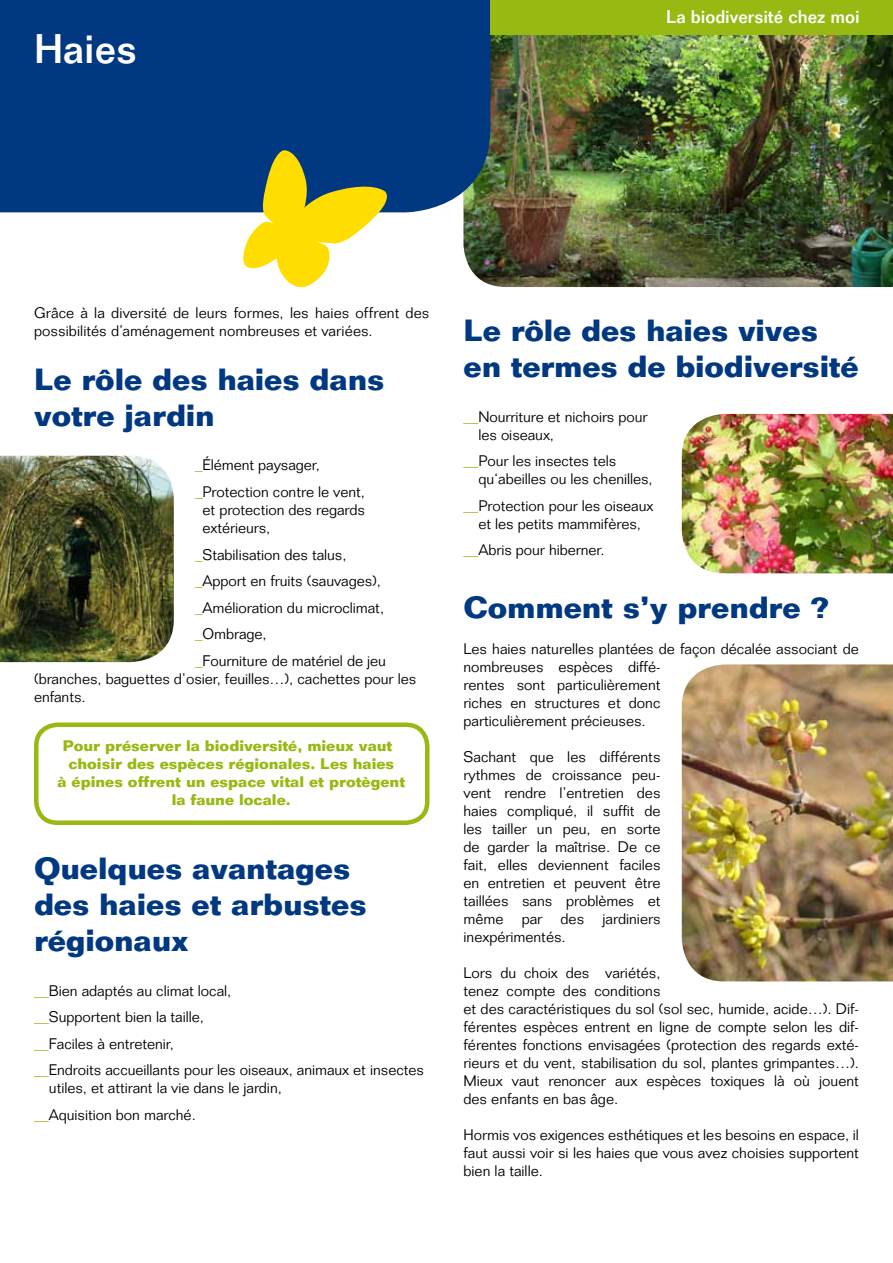
<style>
.page{position:relative;width:893px;height:1263px;background:#fff}
.page>*{position:absolute;margin:0;border:0;box-sizing:border-box;transform-origin:0 0}
.t1{font:500 40.5px "Folio Std";color:#fff}
.t2{font:700 30px/36px "Folio Std";letter-spacing:-.005em;color:#003882}
.t3{font:500 18px "Folio Std";letter-spacing:-.005em;color:#fff}
.t4{font:300 15px/18px "Folio Std";color:#000}
.t5{font:700 15px/18px "Folio Std";color:#97b911;text-align:center}
.s1{color:#97b911}
</style>
<div class="page">
<img style="left:463px;top:34px;width:430px;height:253px">
<div style="left:34px;top:722px;width:395px;height:103px;border:4px solid #97b911;border-radius:21px"></div>
<img style="left:0;top:456px;width:174px;height:206px">
<img style="left:682px;top:664px;width:211px;height:317px">
<img style="left:682px;top:414px;width:211px;height:159px">
<div style="left:0;top:0;width:490px;height:212px;background:#003882"></div>
<svg style="left:242px;top:150px;width:152px;height:138px"></svg>
<div style="left:490px;top:0;width:403px;height:34px;background:#97b911"></div>
<h1 class="t1" style="left:34px;top:24px;width:104px">Haies</h1>
<p class="t3" style="left:666px;top:6px;width:195px">La biodiversité chez moi</p>
<p class="t4" style="left:34px;top:304px;width:397px">Grâce à la diversité de leurs formes, les haies offrent des possibilités d’aménagement nombreuses et variées.</p>
<h2 class="t2" style="left:34px;top:361px;width:352px">Le rôle des haies dans votre jardin</h2>
<p class="t4" style="left:195px;top:452px;width:171px;line-height:26.5px"><span class="s1">_</span>Élément paysager, <span class="s1">_</span>Protection contre le vent,</p>
<p class="t4" style="left:203px;top:501px;width:164px">et protection des regards extérieurs,</p>
<p class="t4" style="left:195px;top:541px;width:192px;line-height:26.5px"><span class="s1">_</span>Stabilisation des talus, <span class="s1">_</span>Apport en fruits (sauvages), <span class="s1">_</span>Amélioration du microclimat, <span class="s1">_</span>Ombrage,<br><span class="s1">_</span>Fourniture de matériel de jeu</p>
<p class="t4" style="left:34px;top:669px;width:384px">(branches, baguettes d’osier, feuilles…), cachettes pour les enfants.</p>
<p class="t5" style="left:57px;top:736px;width:349px">Pour préserver la biodiversité, mieux vaut choisir des espèces régionales. Les haies<br>à épines offrent un espace vital et protègent la faune locale.</p>
<h2 class="t2" style="left:34px;top:850px;width:334px">Quelques avantages des haies et arbustes régionaux</h2>
<p class="t4" style="left:34px;top:977px;width:391px;line-height:26.5px"><span class="s1">__</span>Bien adaptés au climat local,<br><span class="s1">__</span>Supportent bien la taille,<br><span class="s1">__</span>Faciles à entretenir,<br><span class="s1">__</span>Endroits accueillants pour les oiseaux, animaux et insectes</p>
<p class="t4" style="left:34px;top:1074px;width:249px;line-height:26.5px;text-indent:15px">utiles, et attirant la vie dans le jardin, <span class="s1">__</span>Aquisition bon marché.</p>
<h2 class="t2" style="left:463px;top:313px;width:397px">Le rôle des haies vives en termes de biodiversité</h2>
<p class="t4" style="left:478px;top:408px;width:171px;text-indent:-15px"><span class="s1">__</span>Nourriture et nichoirs pour les oiseaux,</p>
<p class="t4" style="left:478px;top:452px;width:176px;text-indent:-15px"><span class="s1">__</span>Pour les insectes tels qu‘abeilles ou les chenilles,</p>
<p class="t4" style="left:463px;top:497px;width:191px;text-align:center"><span class="s1">__</span>Protection pour les oiseaux et les petits mammifères,</p>
<p class="t4" style="left:463px;top:541px;width:143px"><span class="s1">__</span>Abris pour hiberner.</p>
<h2 class="t2" style="left:463px;top:589px;width:367px">Comment s’y prendre ?</h2>
<p class="t4" style="left:463px;top:640px;width:397px">Les haies naturelles plantées de façon décalée associant de nombreuses espèces diffé-<br>rentes sont particulièrement<br>riches en structures et donc<br>particulièrement précieuses.</p>
<p class="t4" style="left:463px;top:748px;width:199px;text-align:justify">Sachant que les différents rythmes de croissance peu&shy;vent rendre l’entretien des haies compliqué, il suffit de les tailler un peu, en sorte de garder la maîtrise. De ce fait, elles deviennent faciles en entretien et peuvent être taillées sans problèmes et même par des jardiniers inexpérimentés.</p>
<p class="t4" style="left:463px;top:964px;width:397px">Lors du choix des variétés,<br>tenez compte des conditions<br>et des caractéristiques du sol (sol sec, humide, acide…). Dif&shy;férentes espèces entrent en ligne de compte selon les dif&shy;férentes fonctions envisagées (protection des regards exté&shy;rieurs et du vent, stabilisation du sol, plantes grimpantes…).<br>Mieux vaut renoncer aux espèces toxiques là où jouent des enfants en bas âge.</p>
<p class="t4" style="left:463px;top:1126px;width:397px;text-align:justify">Hormis vos exigences esthétiques et les besoins en espace, il faut aussi voir si les haies que vous avez choisies supportent bien la taille.</p>
</div>
